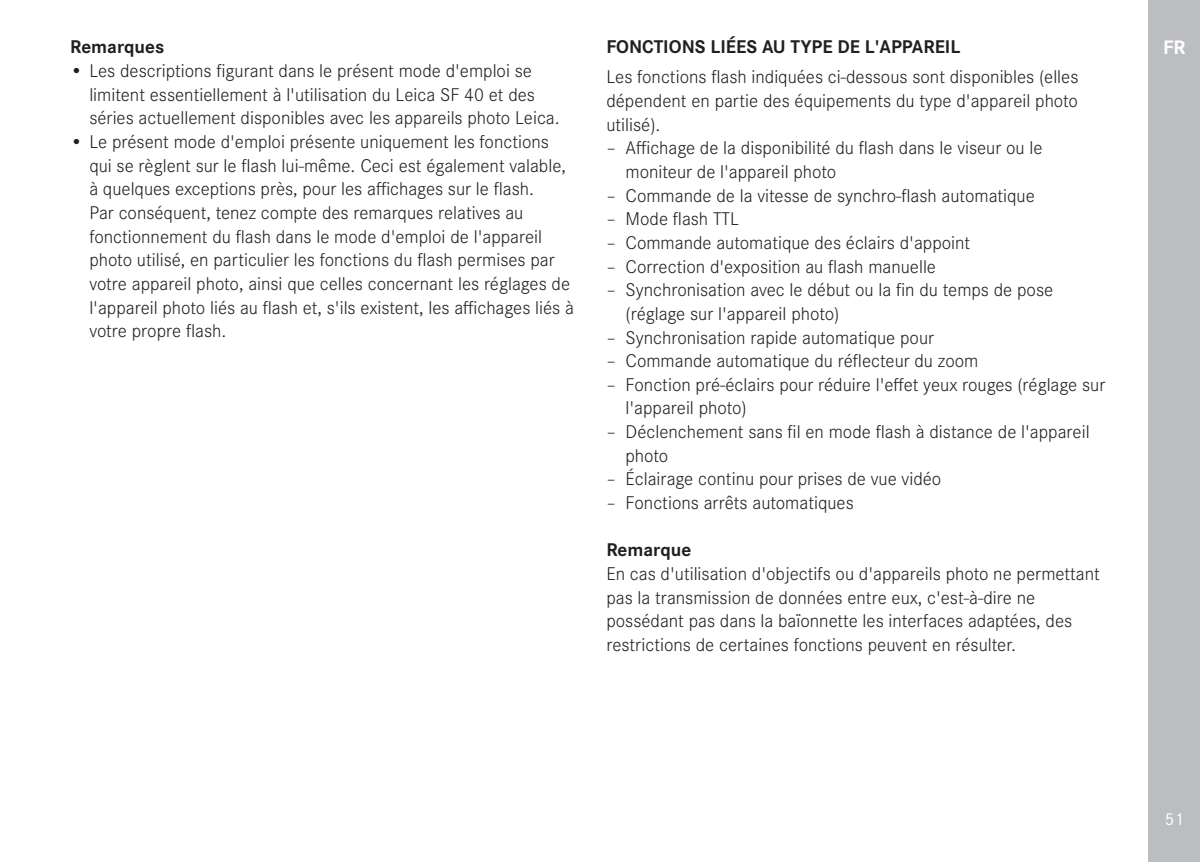
<style>
.page{position:relative;width:1200px;height:862px;background:#fff}
.page>*{position:absolute;margin:0;border:0;box-sizing:border-box;transform-origin:0 0}
.t1{font:700 20.25px "Corporate S";color:#fff}
.t2{font:300 19.12px/23.6px "Corporate S";color:#231f20}
.t3{font:700 19.12px "Corporate S";color:#231f20}
.t4{font:18px "Corporate S";color:#fff}
</style>
<div class="page">
<div style="left:1148px;top:0;width:51px;height:861px;background:#bcbdc0"></div>
<p class="t3" style="left:70px;top:32px;width:96px">Remarques</p>
<p class="t2" style="left:89px;top:58px;width:472px;text-indent:-19px">• Les descriptions figurant dans le présent mode d'emploi se limitent essentiellement à l'utilisation du Leica SF 40 et des séries actuellement disponibles avec les appareils photo Leica.</p>
<p class="t2" style="left:89px;top:129px;width:486px;text-indent:-19px">• Le présent mode d'emploi présente uniquement les fonctions qui se règlent sur le flash lui-même. Ceci est également valable, à quelques exceptions près, pour les affichages sur le flash.<br>Par conséquent, tenez compte des remarques relatives au fonctionnement du flash dans le mode d'emploi de l'appareil photo utilisé, en particulier les fonctions du flash permises par votre appareil photo, ainsi que celles concernant les réglages de l'appareil photo liés au flash et, s'ils existent, les affichages liés à votre propre flash.</p>
<p class="t3" style="left:606px;top:32px;width:355px">FONCTIONS LIÉES AU TYPE DE L'APPAREIL</p>
<p class="t2" style="left:606px;top:64px;width:473px;text-align:justify">Les fonctions flash indiquées ci-dessous sont disponibles (elles dépendent en partie des équipements du type d'appareil photo utilisé).</p>
<p class="t2" style="left:625px;top:135px;width:418px;text-indent:-19px">– Affichage de la disponibilité du flash dans le viseur ou le moniteur de l'appareil photo</p>
<p class="t2" style="left:606px;top:182px;width:430px">– Commande de la vitesse de synchro-flash automatique</p>
<p class="t2" style="left:606px;top:206px;width:134px">– Mode flash TTL</p>
<p class="t2" style="left:606px;top:229px;width:365px">– Commande automatique des éclairs d'appoint</p>
<p class="t2" style="left:606px;top:253px;width:331px">– Correction d'exposition au flash manuelle</p>
<p class="t2" style="left:625px;top:277px;width:429px;text-indent:-19px">– Synchronisation avec le début ou la fin du temps de pose (réglage sur l'appareil photo)</p>
<p class="t2" style="left:606px;top:324px;width:329px">– Synchronisation rapide automatique pour</p>
<p class="t2" style="left:606px;top:347px;width:373px">– Commande automatique du réflecteur du zoom</p>
<p class="t2" style="left:625px;top:371px;width:481px;text-indent:-19px">– Fonction pré-éclairs pour réduire l'effet yeux rouges (réglage sur l'appareil photo)</p>
<p class="t2" style="left:625px;top:418px;width:465px;text-indent:-19px">– Déclenchement sans fil en mode flash à distance de l'appareil photo</p>
<p class="t2" style="left:606px;top:466px;width:336px">– Éclairage continu pour prises de vue vidéo</p>
<p class="t2" style="left:606px;top:489px;width:249px">– Fonctions arrêts automatiques</p>
<p class="t3" style="left:606px;top:534px;width:86px">Remarque</p>
<p class="t2" style="left:606px;top:560px;width:495px">En cas d'utilisation d'objectifs ou d'appareils photo ne permettant pas la transmission de données entre eux, c'est-à-dire ne possédant pas dans la baïonnette les interfaces adaptées, des restrictions de certaines fonctions peuvent en résulter.</p>
<p class="t1" style="left:1162px;top:32px;width:24px">FR</p>
<p class="t4" style="left:1164px;top:806px;width:21px">51</p>
</div>
